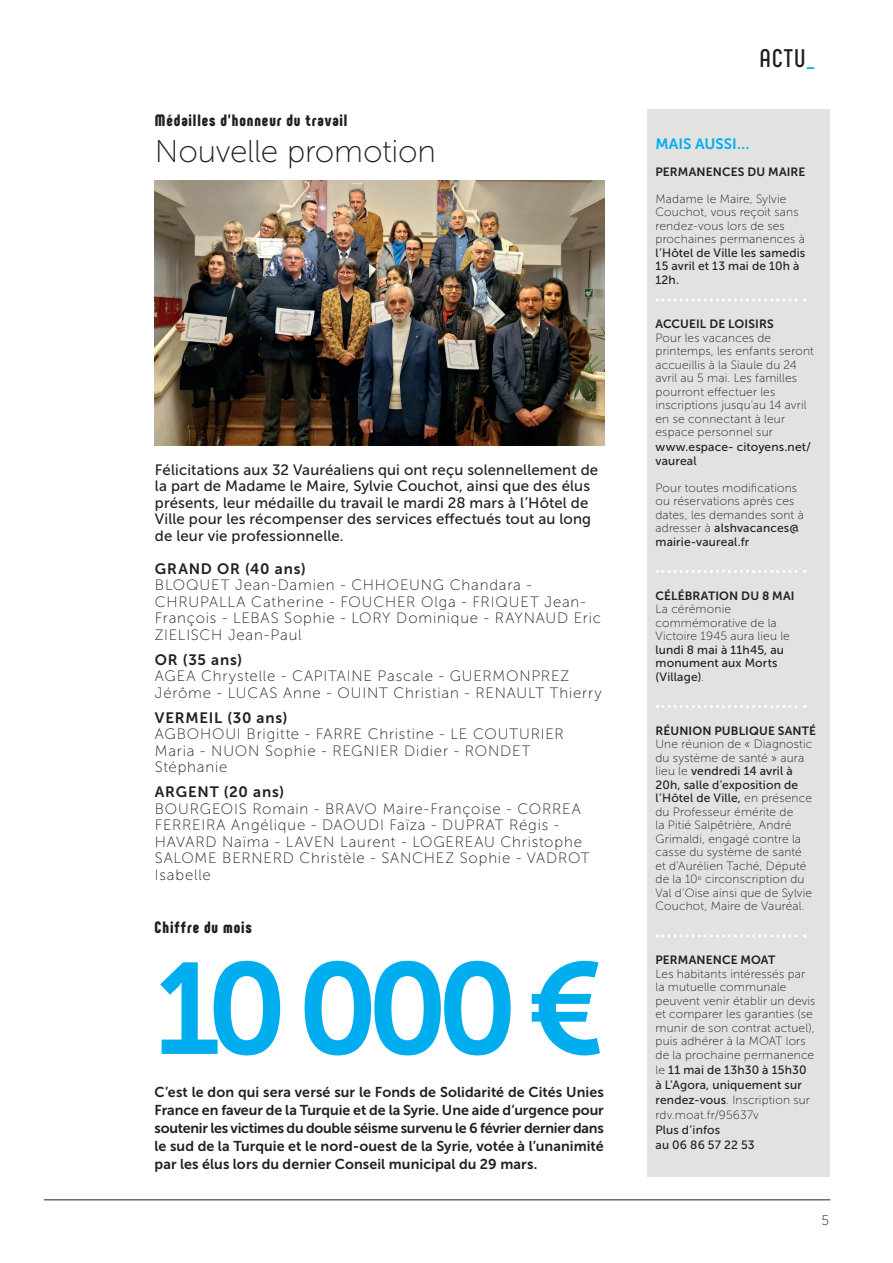
<style>
.page{position:relative;width:893px;height:1263px;background:#fff}
.page>*{position:absolute;margin:0;border:0;box-sizing:border-box;transform-origin:0 0}
.Chiffre{font:129px "Museo Sans 700";color:#00aeef}
.Brèves_milieu_titre{font:31.5px "Museo Sans 100";letter-spacing:-.005em;color:#231f20}
.RUBRIQUE{font:700 25.5px "Phenomena";color:#231f20}
.Brève__surtitre_2023{font:900 16.5px "Phenomena";letter-spacing:.055em;color:#231f20}
.Brève_milieu__texte{font:15px/16.5px "Museo Sans 100";letter-spacing:.055em;color:#231f20}
.Brève_milieu__texte-2{font:15px/16.5px "Museo Sans 500";letter-spacing:.01em;color:#231f20}
.Brève_milieu__texte-3{font:15px "Museo Sans 700";letter-spacing:.055em;color:#231f20}
.Colonne__Mais_aussi{font:15px "Museo Sans 700";color:#00aeef}
.Chiffre_du_mois_TEXT{font:14.25px/18px "Museo Sans 700";letter-spacing:.005em;color:#231f20;text-align:justify}
.t1{font:13.95px "Museo Sans 100";color:#231f20}
.Colonne_mais_aussi_t{font:12px/13.5px "Museo Sans 100";letter-spacing:.015em;color:#231f20}
.Colonne_mais_aussi_t-2{font:12px/15px "Museo Sans 500";letter-spacing:.015em;color:#231f20}
.Colonne_mais_aussi{font:12px "Museo Sans 700";letter-spacing:.01em;color:#231f20}
.s1{font-size:21.15px;color:#00aeef}
.s2{font-family:"Museo Sans 500"}
.s3{font-family:"Museo Sans 100"}
</style>
<div class="page">
<hr style="left:44px;top:1199px;width:786px;height:1px;background:#231f20">
<img style="left:155px;top:180px;width:449px;height:265px">
<div style="left:647px;top:110px;width:182px;height:1067px;background:#e2e2e1"></div>
<svg style="left:657px;top:298px;width:148px;height:3px"></svg>
<svg style="left:657px;top:570px;width:148px;height:3px"></svg>
<svg style="left:657px;top:705px;width:148px;height:3px"></svg>
<svg style="left:657px;top:934px;width:148px;height:3px"></svg>
<p class="Brève__surtitre_2023" style="left:155px;top:110px;width:194px">Médailles d'honneur du travail</p>
<p class="Brèves_milieu_titre" style="left:155px;top:134px;width:283px">Nouvelle promotion</p>
<p class="Brève_milieu__texte-2" style="left:155px;top:461px;width:445px">Félicitations aux 32 Vauréaliens qui ont reçu solennellement de la part de Madame le Maire, Sylvie Couchot, ainsi que des élus présents, leur médaille du travail le mardi 28 mars à l’Hôtel de Ville pour les récompenser des services effectués tout au long de leur vie professionnelle.</p>
<p class="Brève_milieu__texte-3" style="left:155px;top:560px;width:152px">GRAND OR (40 ans)</p>
<p class="Brève_milieu__texte" style="left:155px;top:577px;width:448px">BLOQUET Jean-Damien - CHHOEUNG Chandara -<br>CHRUPALLA Catherine - FOUCHER Olga - FRIQUET Jean-<br>François - LEBAS Sophie - LORY Dominique - RAYNAUD Eric</p>
<p class="Brève_milieu__texte" style="left:155px;top:626px;width:148px">ZIELISCH Jean-Paul</p>
<p class="Brève_milieu__texte-3" style="left:155px;top:651px;width:89px">OR (35 ans)</p>
<p class="Brève_milieu__texte" style="left:155px;top:668px;width:448px">AGEA Chrystelle - CAPITAINE Pascale - GUERMONPREZ<br>Jérôme - LUCAS Anne - OUINT Christian - RENAULT Thierry</p>
<p class="Brève_milieu__texte-3" style="left:155px;top:709px;width:134px">VERMEIL (30 ans)</p>
<p class="Brève_milieu__texte" style="left:155px;top:726px;width:410px">AGBOHOUI Brigitte - FARRE Christine - LE COUTURIER<br>Maria - NUON Sophie - REGNIER Didier - RONDET<br>Stéphanie</p>
<p class="Brève_milieu__texte-3" style="left:155px;top:783px;width:131px">ARGENT (20 ans)</p>
<p class="Brève_milieu__texte" style="left:155px;top:800px;width:429px">BOURGEOIS Romain - BRAVO Maire-Françoise - CORREA<br>FERREIRA Angélique - DAOUDI Faïza - DUPRAT Régis -<br>HAVARD Naïma - LAVEN Laurent - LOGEREAU Christophe</p>
<p class="Brève_milieu__texte" style="left:155px;top:850px;width:436px">SALOME BERNERD Christèle - SANCHEZ Sophie - VADROT<br>Isabelle</p>
<p class="Brève__surtitre_2023" style="left:155px;top:916px;width:99px">Chiffre du mois</p>
<p class="Chiffre" style="left:155px;top:937px;width:451px">10 000 €</p>
<p class="Chiffre_du_mois_TEXT" style="left:155px;top:1083px;width:451px">C’est le don qui sera versé sur le Fonds de Solidarité de Cités Unies France en faveur de la Turquie et de la Syrie. Une aide d’urgence pour soutenir les victimes du double séisme survenu le 6 février dernier dans le sud de la Turquie et le nord-ouest de la Syrie, votée à l’unanimité par les élus lors du dernier Conseil municipal du 29 mars.</p>
<p class="RUBRIQUE" style="left:759px;top:43px;width:57px">ACTU<span class="s1">_</span></p>
<p class="Colonne__Mais_aussi" style="left:655px;top:135px;width:95px">MAIS AUSSI…</p>
<p class="Colonne_mais_aussi" style="left:655px;top:165px;width:151px">PERMANENCES DU MAIRE</p>
<p class="Colonne_mais_aussi_t" style="left:655px;top:192px;width:151px">Madame le Maire, Sylvie<br>Couchot, vous reçoit sans rendez-vous lors de ses prochaines permanences à <span class="s2">l’Hôtel de Ville les samedis<br>15 avril et 13 mai de 10h à<br>12h.</span></p>
<p class="Colonne_mais_aussi" style="left:655px;top:318px;width:120px">ACCUEIL DE LOISIRS</p>
<p class="Colonne_mais_aussi_t" style="left:655px;top:331px;width:160px">Pour les vacances de printemps, les enfants seront accueillis à la Siaule du 24 avril au 5 mai. Les familles pourront effectuer les inscriptions jusqu’au 14 avril en se connectant à leur espace personnel sur</p>
<p class="Colonne_mais_aussi_t-2" style="left:655px;top:441px;width:157px;line-height:13.5px">www.espace- citoyens.net/ vaureal</p>
<p class="Colonne_mais_aussi_t" style="left:655px;top:481px;width:150px">Pour toutes modifications ou réservations après ces dates, les demandes sont à adresser à <span class="s2">alshvacances@ mairie-vaureal.fr</span></p>
<p class="Colonne_mais_aussi" style="left:655px;top:589px;width:141px">CÉLÉBRATION DU 8 MAI</p>
<p class="Colonne_mais_aussi_t" style="left:655px;top:603px;width:136px">La cérémonie commémorative de la<br>Victoire 1945 aura lieu le <span class="s2">lundi 8 mai à 11h45, au monument aux Morts (Village)</span>.</p>
<p class="Colonne_mais_aussi" style="left:655px;top:724px;width:162px">RÉUNION PUBLIQUE SANTÉ</p>
<p class="Colonne_mais_aussi_t" style="left:655px;top:738px;width:159px">Une réunion de « Diagnostic du système de santé » aura lieu le <span class="s2">vendredi 14 avril à<br>20h, salle d’exposition de l’Hôtel de Ville,</span> en présence du Professeur émérite de<br>la Pitié Salpêtrière, André<br>Grimaldi, engagé contre la casse du système de santé et d'Aurélien Taché, Député de la 10<sup>e</sup> circonscription du<br>Val d’Oise ainsi que de Sylvie<br>Couchot, Maire de Vauréal.</p>
<p class="Colonne_mais_aussi" style="left:655px;top:954px;width:121px">PERMANENCE MOAT</p>
<p class="Colonne_mais_aussi_t" style="left:655px;top:967px;width:161px">Les habitants intéressés par la mutuelle communale peuvent venir établir un devis et comparer les garanties (se munir de son contrat actuel), puis adhérer à la MOAT lors de la prochaine permanence</p>
<p class="Colonne_mais_aussi_t-2" style="left:655px;top:1062px;width:156px"><span class="s3">le</span> 11 mai de 13h30 à 15h30 à L’Agora, uniquement sur rendez-vous<span class="s3">. Inscription sur rdv.moat.fr/95637v</span></p>
<p class="Colonne_mais_aussi_t-2" style="left:655px;top:1122px;width:101px">Plus d’infos<br>au 06 86 57 22 53</p>
<p class="t1" style="left:821px;top:1213px;width:9px">5</p>
</div>
